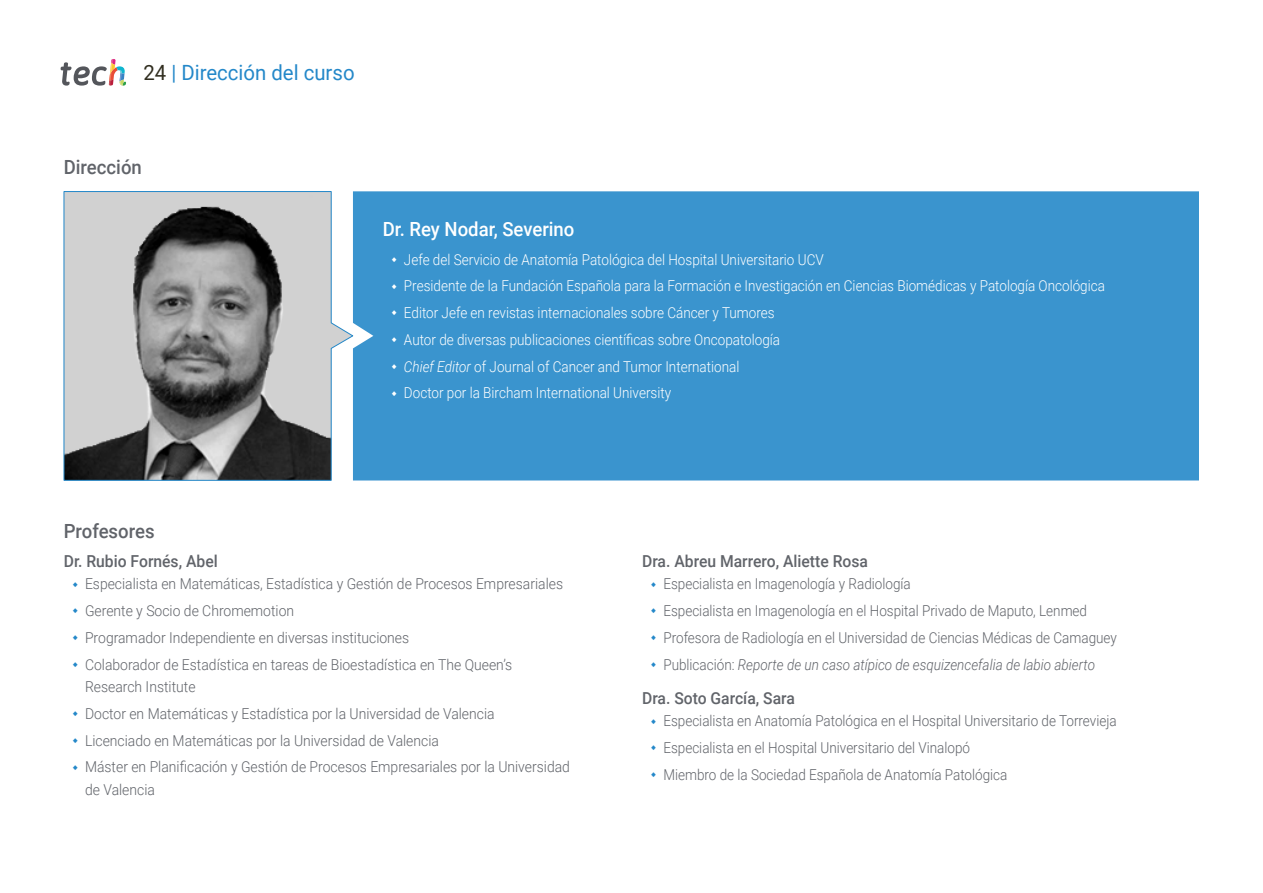
<style>
.page{position:relative;width:1263px;height:893px;background:#fff}
.page>*{position:absolute;margin:0;border:0;box-sizing:border-box;transform-origin:0 0}
.t1{font:21px "Roboto";color:#2488c9}
.t2{font:500 19.5px "Roboto";color:#fff;scale:.95 1}
.t3{font:500 19.5px "Roboto";color:#61646a;scale:.95 1}
.t4{font:500 16.5px "Roboto";color:#61646a;scale:.95 1}
.t5{font:300 15px/26.7px "Roboto";color:#61646a;scale:.93 1}
.t6{font:300 15px/26.7px "Roboto";color:#61646a;scale:.9 1}
.t7{font:300 15px/26.7px "Roboto";color:#fff;scale:.9 1}
.s1{color:#312e20}
.s2{font-style:italic}
</style>
<div class="page">
<div style="left:353px;top:191px;width:846px;height:289px;background:#3a94ce"></div>
<svg style="left:64px;top:191px;width:289px;height:290px;background:#9a9b9c"></svg>
<svg style="left:61px;top:59px;width:65px;height:27px"></svg>
<svg style="left:392px;top:257px;width:5px;height:5px"></svg>
<svg style="left:392px;top:284px;width:5px;height:5px"></svg>
<svg style="left:392px;top:310px;width:5px;height:5px"></svg>
<svg style="left:392px;top:337px;width:5px;height:5px"></svg>
<svg style="left:392px;top:364px;width:5px;height:5px"></svg>
<svg style="left:392px;top:391px;width:5px;height:5px"></svg>
<h1 class="t1" style="left:144px;top:57px;width:213px"><span class="s1">24</span> | Dirección del curso</h1>
<h2 class="t3" style="left:64px;top:154px;width:84px">Dirección</h2>
<h2 class="t2" style="left:383px;top:215px;width:203px">Dr. Rey Nodar, Severino</h2>
<p class="t7" style="left:404px;top:245px;width:780px">Jefe del Servicio de Anatomía Patológica del Hospital Universitario UCV<br>Presidente de la Fundación Española para la Formación e Investigación en Ciencias Biomédicas y Patología Oncológica Editor Jefe en revistas internacionales sobre Cáncer y Tumores<br>Autor de diversas publicaciones científicas sobre Oncopatología<br><span class="s2">Chief Editor</span> of Journal of Cancer and Tumor International<br>Doctor por la Bircham International University</p>
<h2 class="t3" style="left:64px;top:517px;width:97px">Profesores</h2>
<p class="t4" style="left:64px;top:550px;width:164px">Dr. Rubio Fornés, Abel</p>
<p class="t5" style="left:85px;top:570px;width:515px">Especialista en Matemáticas, Estadística y Gestión de Procesos Empresariales Gerente y Socio de Chromemotion<br>Programador Independiente en diversas instituciones<br>Colaborador de Estadística en tareas de Bioestadística en The Queen’s</p>
<p class="t5" style="left:85px;top:673px;width:523px">Research Institute<br>Doctor en Matemáticas y Estadística por la Universidad de Valencia<br>Licenciado en Matemáticas por la Universidad de Valencia<br>Máster en Planificación y Gestión de Procesos Empresariales por la Universidad</p>
<p class="t5" style="left:85px;top:776px;width:77px">de Valencia</p>
<p class="t4" style="left:642px;top:550px;width:239px">Dra. Abreu Marrero, Aliette Rosa</p>
<p class="t6" style="left:663px;top:570px;width:505px">Especialista en Imagenología y Radiología<br>Especialista en Imagenología en el Hospital Privado de Maputo, Lenmed Profesora de Radiología en el Universidad de Ciencias Médicas de Camaguey Publicación: <span class="s2">Reporte de un caso atípico de esquizencefalia de labio abierto</span></p>
<p class="t4" style="left:642px;top:686px;width:162px">Dra. Soto García, Sara</p>
<p class="t6" style="left:663px;top:707px;width:505px">Especialista en Anatomía Patológica en el Hospital Universitario de Torrevieja<br>Especialista en el Hospital Universitario del Vinalopó<br>Miembro de la Sociedad Española de Anatomía Patológica</p>
</div>
